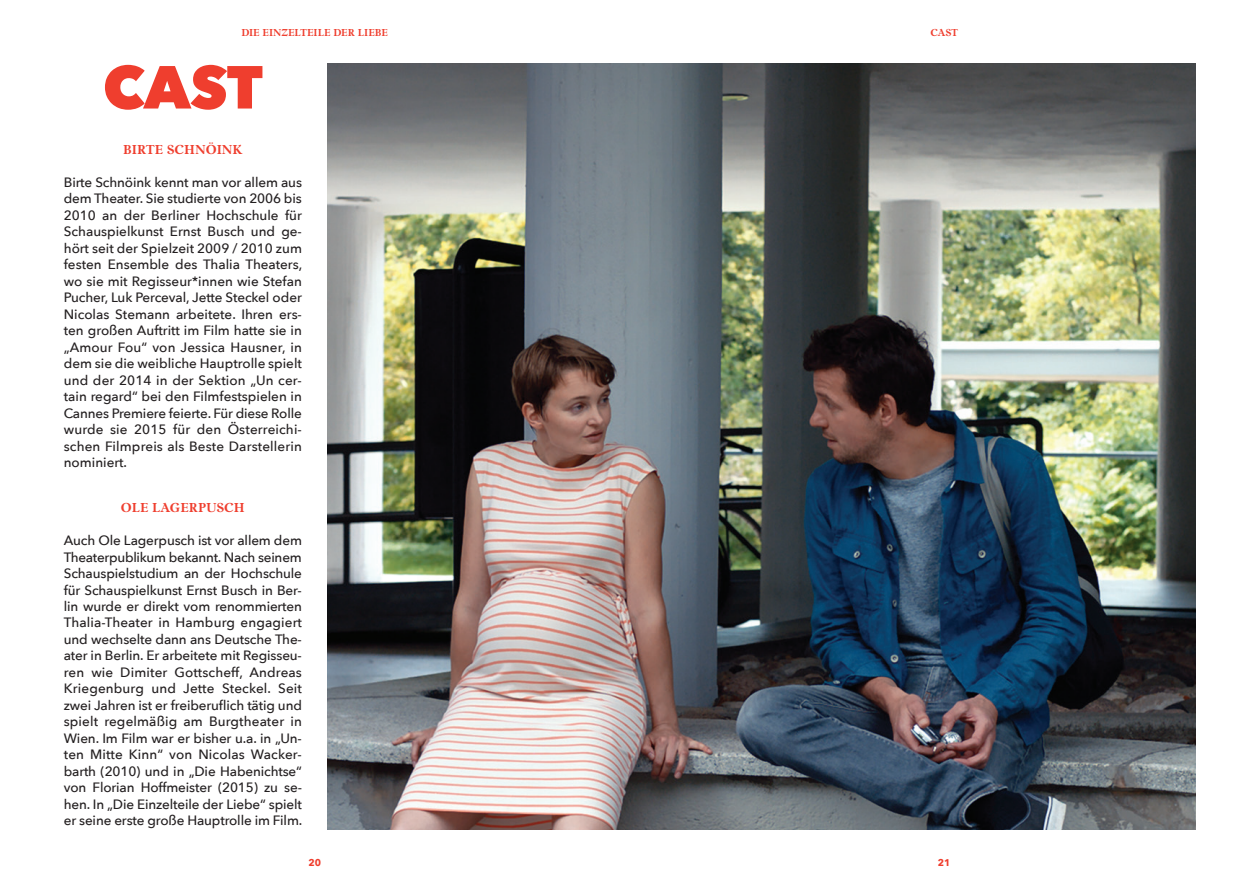
<style>
.page{position:relative;width:1259px;height:893px;background:#fff}
.page>*{position:absolute;margin:0;border:0;box-sizing:border-box;transform-origin:0 0}
.t1{font:800 60px "Avenir Next";color:#ef3e2e}
.t2{font:500 13.5px/16.5px "Avenir Next";letter-spacing:-.01em;color:#231f20;text-align:justify}
.t3{font:700 13.5px "Lomba";color:#ef3e2e}
.t4{font:700 10.5px "Lomba";color:#ef3e2e}
.t5{font:700 9.75px "Avenir Next";color:#ef3e2e}
</style>
<div class="page">
<img style="left:327px;top:64px;width:868px;height:766px">
<p class="t4" style="left:241px;top:26px;width:148px">DIE EINZELTEILE DER LIEBE</p>
<p class="t4" style="left:930px;top:26px;width:26px">CAST</p>
<h1 class="t1" style="left:103px;top:50px;width:125px">CAST</h1>
<p class="t3" style="left:123px;top:141px;width:55px">BIRTE SCHN</p>
<p class="t3" style="left:206px;top:141px;width:38px">ÖINK</p>
<p class="t2" style="left:64px;top:174px;width:240px">Birte Schnöink kennt man vor allem aus dem Theater. Sie studierte von 2006 bis 2010 an der Berliner Hochschule für Schauspielkunst Ernst Busch und ge&shy;hört seit der Spielzeit 2009 / 2010 zum festen Ensemble des Thalia Theaters, wo sie mit Regisseur*innen wie Stefan Pucher, Luk Perceval, Jette Steckel oder N icolas Stemann arbeitete. I hren ers&shy;ten großen Auftritt im Film hatte sie in „Amour Fou“ von Jessica Hausner, in dem sie die weibliche Hauptrolle spielt und der 2014 in der Sektion „Un cer&shy;tain regard“ bei den Filmfestspielen in Cannes Premiere feierte. Für diese Rolle wurde sie 2015 für den Österreichi&shy;schen Filmpreis als Beste Darstellerin nominiert.</p>
<p class="t3" style="left:121px;top:500px;width:50px">OLE LAGE</p>
<p class="t3" style="left:189px;top:500px;width:38px">RPUSCH</p>
<p class="t2" style="left:64px;top:532px;width:240px">Auch Ole Lagerpusch ist vor allem dem Theaterpublikum bekannt. Nach seinem Schauspielstudium an der Hochschule für Schauspielkunst Ernst Busch in Ber&shy;lin wurde er direkt vom renommierten Thalia-Theater in Hamburg engagiert und wechselte dann ans Deutsche The&shy;ater in Berlin. Er arbeitete mit Regisseu&shy;ren wie Dimiter Gottscheff, Andreas Kriegenburg und Jette Steckel. Seit zwei Jahren ist er freiberuflich tätig und spielt regelmäßig am Burgtheater in Wien. Im Film war er bisher u.a. in „Un&shy;ten Mitte Kinn“ von Nicolas Wacker&shy;barth (2010) und in „Die Habenichtse“ von Florian Hoffmeister (2015) zu se&shy;hen. In „Die Einzelteile der Liebe“ spielt er seine erste große Hauptrolle im Film.</p>
<p class="t5" style="left:308px;top:857px;width:14px">20</p>
<p class="t5" style="left:938px;top:857px;width:14px">21</p>
</div>
